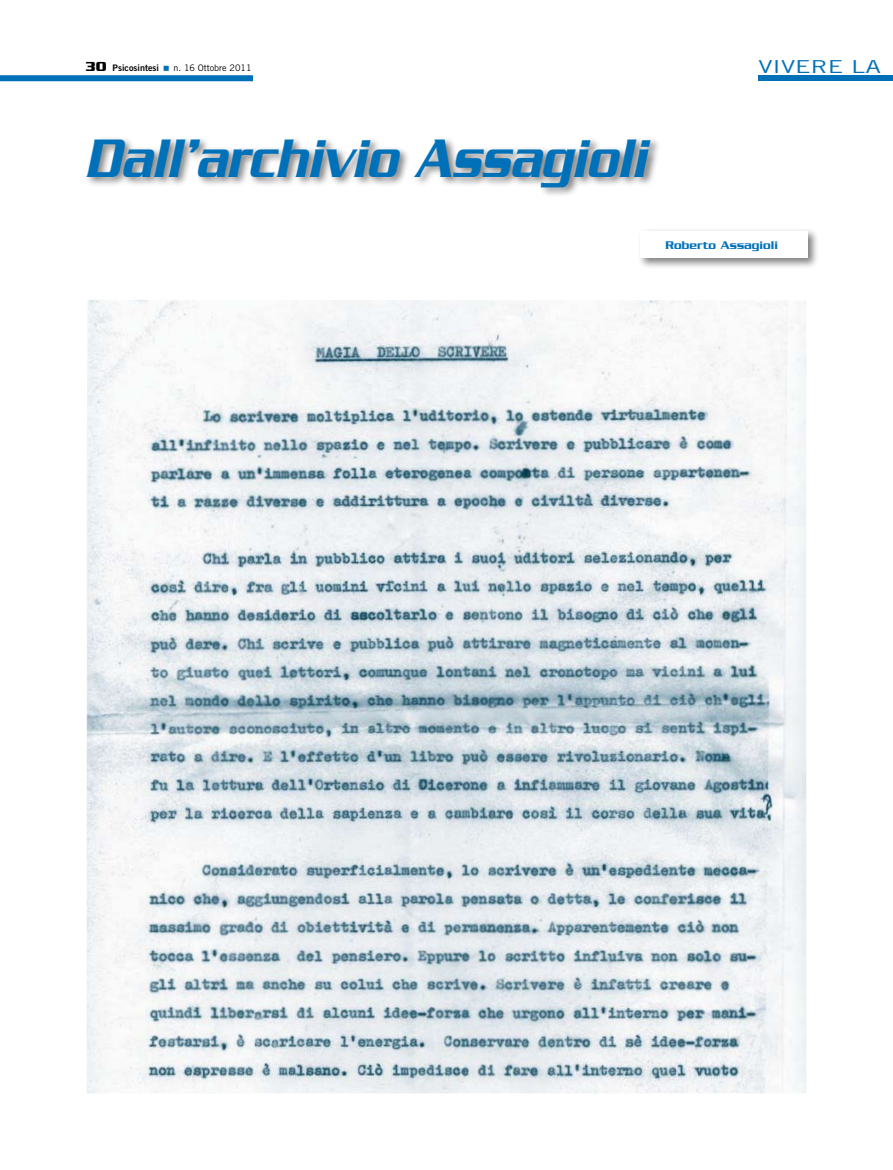
<style>
.page{position:relative;width:893px;height:1170px;background:#fff}
.page>*{position:absolute;margin:0;border:0;box-sizing:border-box;transform-origin:0 0}
.t1{font:italic 500 58.5px "Serpentine";color:#0071b9;scale:.84 1}
.t2{font:17.85px "Trade Gothic";color:#0071b9;scale:1.43 1}
.t3{font:500 12px "Serpentine";letter-spacing:.01em;color:#0071b9}
.t4{font:9px "Trade Gothic";color:#000}
.t5{font:9px "Trade Gothic Bold Two";color:#000}
.s1{font-family:"Serpentine D";font-weight:700;font-size:13.5px}
</style>
<div class="page">
<div style="left:0;top:75px;width:253px;height:6px;background:#0071b9"></div>
<div style="left:758px;top:75px;width:135px;height:6px;background:#0071b9"></div>
<div style="left:83px;top:136px;width:577px;height:62px;background:#000;opacity:.5"></div>
<div style="left:637px;top:228px;width:182px;height:41px;background:#000;opacity:.5"></div>
<div style="left:640px;top:231px;width:168px;height:27px;background:#fff"></div>
<img style="left:87px;top:300px;width:719px;height:793px">
<p class="t5" style="left:85px;top:62px;width:76px"><span class="s1">30</span> Psicosintesi</p>
<p class="t4" style="left:174px;top:62px;width:79px">n. 16 Ottobre 2011</p>
<p class="t2" style="left:758px;top:55px;width:87px">VIVERE LA</p>
<p class="t1" style="left:85px;top:125px;width:669px">Dall’archivio Assagioli</p>
<p class="t3" style="left:665px;top:238px;width:114px">Roberto Assagioli</p>
</div>
